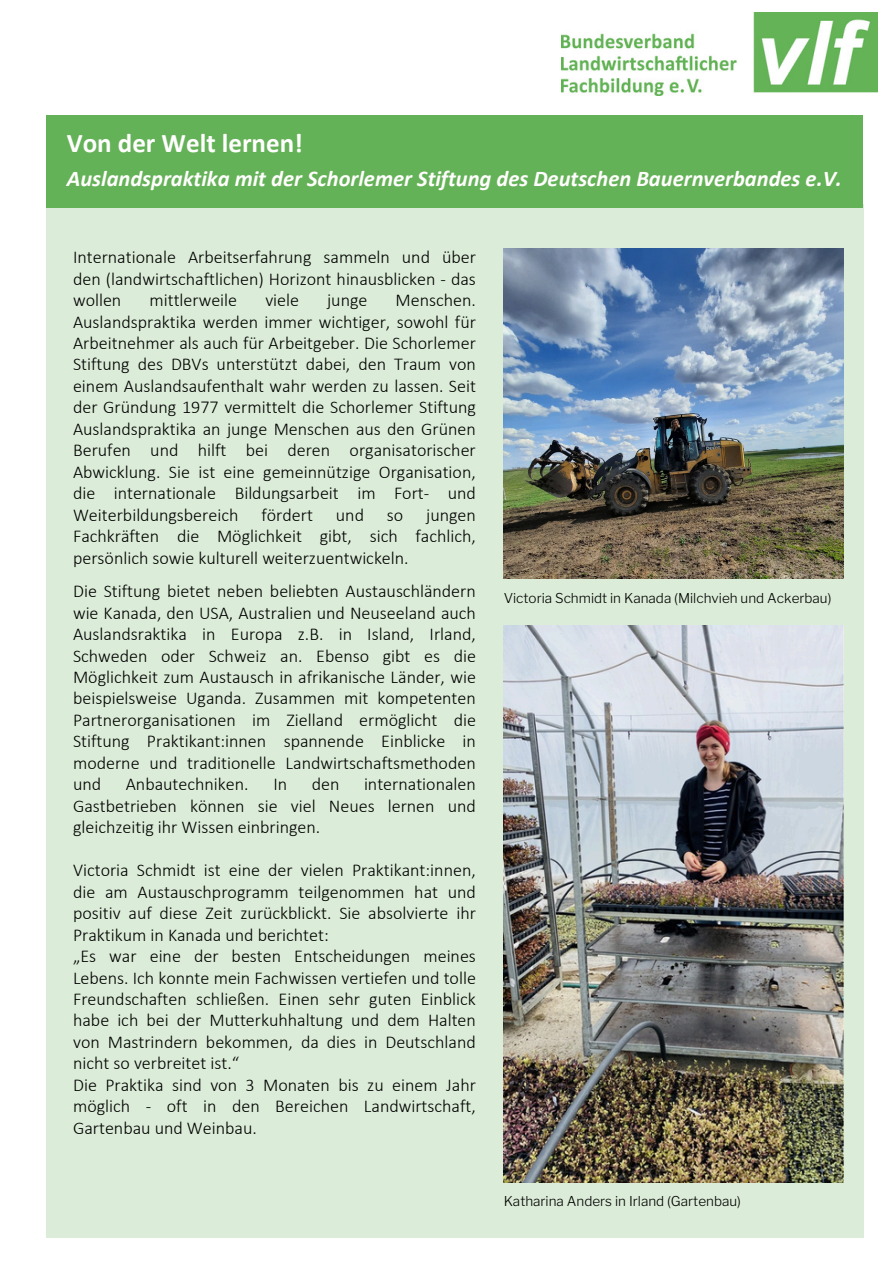
<style>
.page{position:relative;width:894px;height:1264px;background:#fff}
.page>*{position:absolute;margin:0;border:0;box-sizing:border-box;transform-origin:0 0}
.t1{font:700 27px "Calibri";color:#fffdfd}
.t2{font:italic 700 22.5px "Calibri";color:#fffdfd}
.t3{font:300 18px/21.5px "Calibri";color:#000;text-align:justify}
.t4{font:300 13.5px "Libre Franklin";color:#000}
</style>
<div class="page">
<div style="left:46px;top:115px;width:817px;height:93px;background:#64b257"></div>
<div style="left:46px;top:204px;width:817px;height:1033px;background:#dbedd8"></div>
<img style="left:561px;top:12px;width:316px;height:83px">
<img style="left:503px;top:248px;width:340px;height:330px">
<img style="left:503px;top:625px;width:340px;height:557px">
<h2 class="t1" style="left:67px;top:132px;width:237px">Von der Welt lernen!</h2>
<h2 class="t2" style="left:67px;top:169px;width:776px">Auslandspraktika mit der Schorlemer Stiftung des Deutschen Bauernverbandes e.V.</h2>
<h2 class="t3" style="left:73px;top:248px;width:404px">Internationale Arbeitserfahrung sammeln und über den (landwirtschaftlichen) Horizont hinausblicken - das wollen</h2>
<h2 class="t3" style="left:73px;top:291px;width:404px;text-indent:322px">Menschen.<br>Auslandspraktika werden immer wichtiger, sowohl für Arbeitnehmer als auch für Arbeitgeber. Die Schorlemer Stiftung des DBVs unterstützt dabei, den Traum von einem Auslandsaufenthalt wahr werden zu lassen. Seit der Gründung 1977 vermittelt die Schorlemer Stiftung Auslandspraktika an junge Menschen aus den Grünen Berufen und hilft bei deren organisatorischer Abwicklung. Sie ist eine gemeinnützige Organisation, die internationale Bildungsarbeit im Fort- und Weiterbildungsbereich</h2>
<h2 class="t3" style="left:149px;top:291px;width:89px">mittlerweile</h2>
<h2 class="t3" style="left:265px;top:291px;width:35px">viele</h2>
<h2 class="t3" style="left:327px;top:291px;width:42px">junge</h2>
<h2 class="t3" style="left:261px;top:505px;width:53px">fördert</h2>
<h2 class="t3" style="left:336px;top:505px;width:30px">und</h2>
<h2 class="t3" style="left:387px;top:505px;width:18px">so</h2>
<h2 class="t3" style="left:73px;top:505px;width:404px;text-indent:353px">jungen Fachkräften die Möglichkeit gibt, sich fachlich, persönlich sowie kulturell weiterzuentwickeln.</h2>
<p class="t3" style="left:73px;top:582px;width:404px">Die Stiftung bietet neben beliebten Austauschländern wie Kanada, den USA, Australien und Neuseeland auch Auslandsraktika in Europa z.B. in Island, Irland, Schweden oder Schweiz an. Ebenso gibt es die Möglichkeit zum Austausch in afrikanische Länder, wie beispielsweise Uganda. Zusammen mit kompetenten Partnerorganisationen im Zielland ermöglicht die Stiftung Praktikant:innen spannende Einblicke in moderne und traditionelle Landwirtschaftsmethoden und</p>
<p class="t3" style="left:73px;top:775px;width:404px;text-indent:291px">internationalen Gastbetrieben können sie viel Neues lernen und gleichzeitig ihr Wissen einbringen.</p>
<p class="t3" style="left:73px;top:861px;width:404px;text-align:left">Victoria Schmidt ist eine der vielen Praktikant:innen, die am Austauschprogramm teilgenommen hat und positiv auf diese Zeit zurückblickt. Sie absolvierte ihr Praktikum in Kanada und berichtet:<br>„Es war eine der besten Entscheidungen meines Lebens. Ich konnte mein Fachwissen vertiefen und tolle Freundschaften schließen. Einen sehr guten Einblick habe ich bei der Mutterkuhhaltung und dem Halten von Mastrindern bekommen, da dies in Deutschland nicht so verbreitet ist.“<br>Die Praktika sind von 3 Monaten bis zu einem Jahr möglich - oft in den Bereichen Landwirtschaft, Gartenbau und Weinbau.</p>
<p class="t3" style="left:126px;top:775px;width:124px">Anbautechniken.</p>
<p class="t3" style="left:273px;top:775px;width:15px">In</p>
<p class="t3" style="left:311px;top:775px;width:29px">den</p>
<p class="t4" style="left:503px;top:590px;width:329px">Victoria Schmidt in Kanada (Milchvieh und Ackerbau)</p>
<p class="t4" style="left:503px;top:1192px;width:239px">Katharina Anders in Irland (Gartenbau)</p>
</div>
